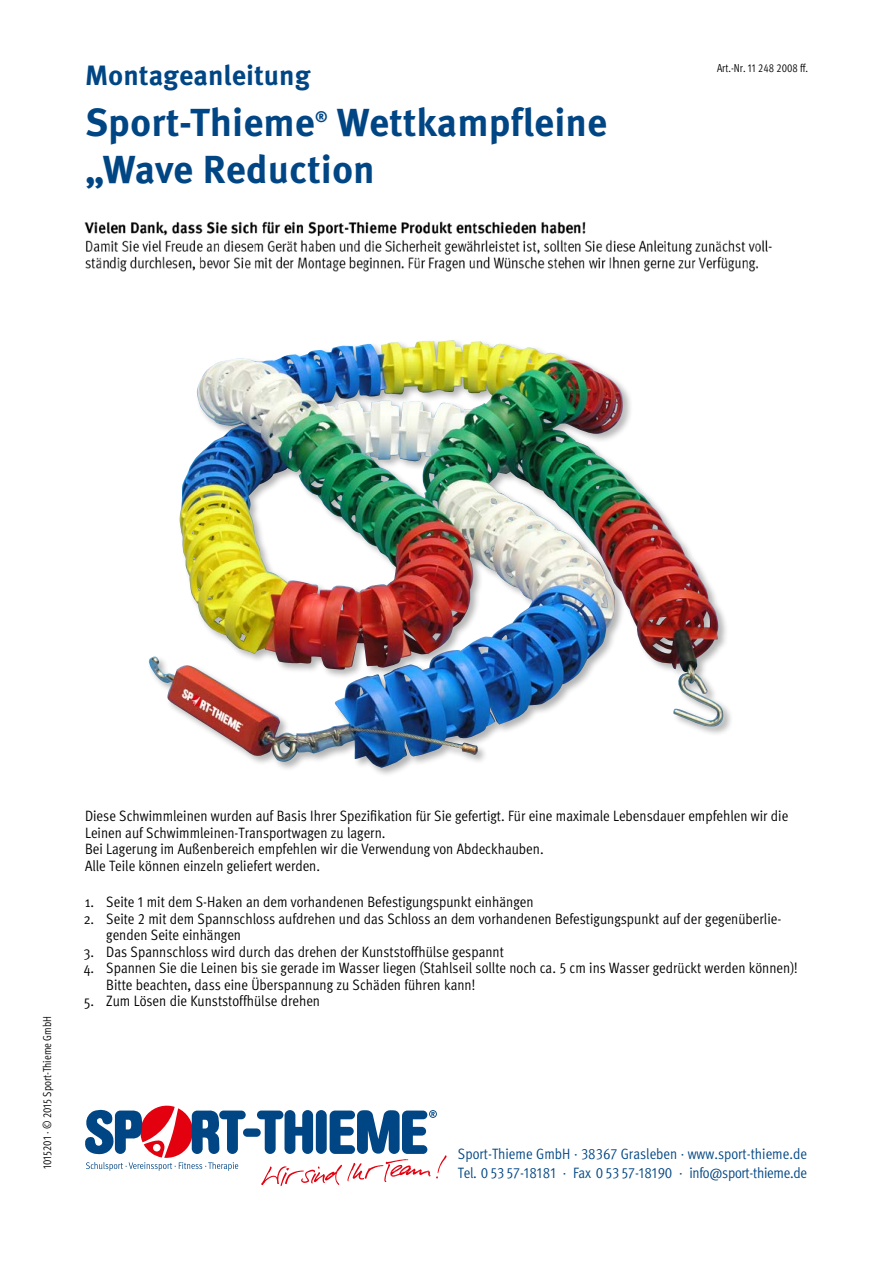
<style>
.page{position:relative;width:893px;height:1263px;background:#fff}
.page>*{position:absolute;margin:0;border:0;box-sizing:border-box;transform-origin:0 0}
.t1{font:700 39px/46.8px "Meta Pro";color:#004684}
.t2{font:700 27.9px "Meta Pro";color:#004684}
.t3{font:15px/16.5px "Meta Pro Cond Norm";color:#000}
.t4{font:15px/19.2px "Meta Pro Cond Norm";color:#004684}
.t5{font:700 15px "Meta Pro";color:#004684}
.t6{font:11.55px "Meta Pro Cond Norm";color:#000;scale:.93 1}
</style>
<div class="page">
<div style="left:243px;top:1128px;width:18px;height:9px;background:#004684;border-radius:4px"></div>
<svg style="left:257px;top:1110px;width:189px;height:76px"></svg>
<svg style="left:85px;top:1106px;width:161px;height:65px"></svg>
<img style="left:84px;top:221px;width:688px;height:51px">
<div style="left:147px;top:338px;width:587px;height:440px;background:#000;opacity:.3"></div>
<img style="left:180px;top:341px;width:303px;height:329px">
<h2 class="t2" style="left:85px;top:53px;width:227px">Montageanleitung</h2>
<h1 class="t1" style="left:85px;top:96px;width:524px;text-indent:252px">Wettkampfleine „Wave Reduction</h1>
<h1 class="t1" style="left:85px;top:96px;width:231px">Sport-Thieme</h1>
<p class="t5" style="left:315px;top:105px;width:14px">®</p>
<p class="t6" style="left:717px;top:60px;width:99px">Art.-Nr. 11 248 2008 ff.</p>
<p class="t6" style="left:39px;top:1169px;width:166px;rotate:-90deg">1015201 · © 2015 Sport-Thieme GmbH</p>
<p class="t3" style="left:85px;top:807px;width:705px">Diese Schwimmleinen wurden auf Basis Ihrer Spezifikation für Sie gefertigt. Für eine maximale Lebensdauer empfehlen wir die Leinen auf Schwimmleinen-Transportwagen zu lagern.<br>Bei Lagerung im Außenbereich empfehlen wir die Verwendung von Abdeckhauben.<br>Alle Teile können einzeln geliefert werden.</p>
<p class="t3" style="left:85px;top:893px;width:450px">1. Seite 1 mit dem S-Haken an dem vorhandenen Befestigungspunkt einhängen</p>
<p class="t3" style="left:106px;top:909px;width:677px;text-indent:-23px">2. Seite 2 mit dem Spannschloss aufdrehen und das Schloss an dem vorhandenen Befestigungspunkt auf der gegenüberlie&shy;genden Seite einhängen</p>
<p class="t3" style="left:84px;top:942px;width:422px">3. Das Spannschloss wird durch das drehen der Kunststoffhülse gespannt</p>
<p class="t3" style="left:106px;top:959px;width:693px;text-indent:-23px">4. Spannen Sie die Leinen bis sie gerade im Wasser liegen (Stahlseil sollte noch ca. 5 cm ins Wasser gedrückt werden können)!<br>Bitte beachten, dass eine Überspannung zu Schäden führen kann!</p>
<p class="t3" style="left:84px;top:992px;width:237px">5. Zum Lösen die Kunststoffhülse drehen</p>
<p class="t4" style="left:458px;top:1143px;width:351px">Sport-Thieme GmbH · 38367 Grasleben · www.sport-thieme.de<br>Tel. 0 53 57-18181 · Fax 0 53 57-18190 · info@sport-thieme.de</p>
</div>
